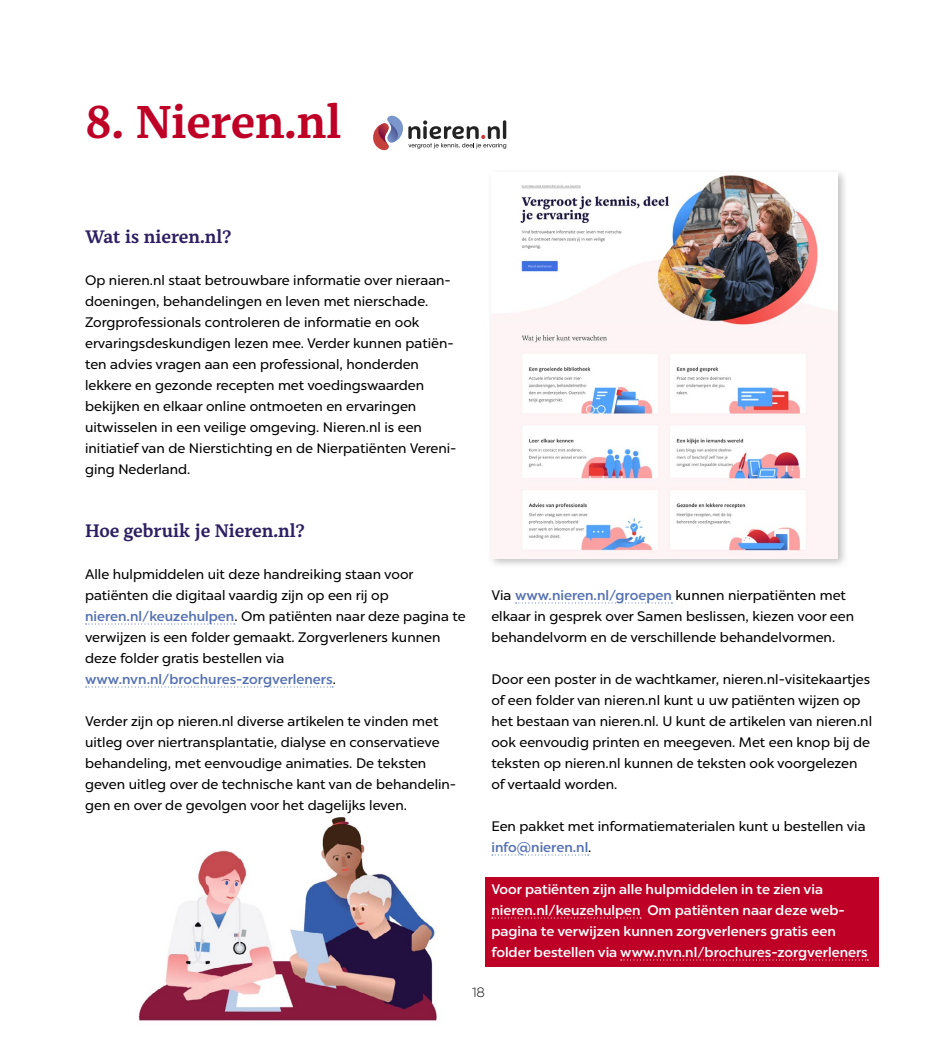
<style>
.page{position:relative;width:936px;height:1063px;background:#fff}
.page>*{position:absolute;margin:0;border:0;box-sizing:border-box;transform-origin:0 0}
.t1{font:700 45.75px "Alkes";letter-spacing:-.005em;color:#be0027}
.t2{font:700 18px "Alkes";letter-spacing:-.005em;color:#2d1f62}
.t3{font:13.8px/21px "Chronica Pro";color:#000}
.t4{font:500 13.8px/21px "Chronica Pro";color:#fff}
.t5{font:300 13.5px "Chronica Pro";color:#000}
.s1{font-weight:500;color:#5571b2}
</style>
<div class="page">
<div style="left:487px;top:168px;width:361px;height:401px;background:#000;opacity:.25"></div>
<img style="left:491px;top:172px;width:346px;height:386px">
<img style="left:138px;top:817px;width:299px;height:204px">
<svg style="left:86px;top:623px;width:149px;height:2px"></svg>
<svg style="left:86px;top:686px;width:247px;height:2px"></svg>
<svg style="left:515px;top:602px;width:157px;height:2px"></svg>
<svg style="left:492px;top:854px;width:96px;height:2px"></svg>
<svg style="left:373px;top:116px;width:133px;height:34px"></svg>
<div style="left:485px;top:877px;width:393px;height:90px;background:#be0027"></div>
<h1 class="t1" style="left:85px;top:92px;width:258px">8. Nieren.nl</h1>
<h2 class="t2" style="left:85px;top:225px;width:148px">Wat is nieren.nl?</h2>
<p class="t3" style="left:85px;top:270px;width:373px">Op nieren.nl staat betrouwbare informatie over nieraan&shy;doeningen, behandelingen en leven met nierschade.<br>Zorgprofessionals controleren de informatie en ook ervaringsdeskundigen lezen mee. Verder kunnen patiën&shy;ten advies vragen aan een professional, honderden lekkere en gezonde recepten met voedingswaarden bekijken en elkaar online ontmoeten en ervaringen uitwisselen in een veilige omgeving. Nieren.nl is een initiatief van de Nierstichting en de Nierpatiënten Vereni&shy;ging Nederland.</p>
<h2 class="t2" style="left:85px;top:519px;width:221px">Hoe gebruik je Nieren.nl?</h2>
<p class="t3" style="left:85px;top:564px;width:382px">Alle hulpmiddelen uit deze handreiking staan voor patiënten die digitaal vaardig zijn op een rij op <span class="s1">nieren.nl/keuzehulpen</span>. Om patiënten naar deze pagina te verwijzen is een folder gemaakt. Zorgverleners kunnen deze folder gratis bestellen via <span class="s1">www.nvn.nl/brochures-zorgverleners</span>.</p>
<p class="t3" style="left:85px;top:711px;width:372px">Verder zijn op nieren.nl diverse artikelen te vinden met uitleg over niertransplantatie, dialyse en conservatieve behandeling, met eenvoudige animaties. De teksten geven uitleg over de technische kant van de behandelin&shy;gen en over de gevolgen voor het dagelijks leven.</p>
<p class="t3" style="left:491px;top:585px;width:364px">Via <span class="s1">www.nieren.nl/groepen</span> kunnen nierpatiënten met elkaar in gesprek over Samen beslissen, kiezen voor een behandelvorm en de verschillende behandelvormen.</p>
<p class="t3" style="left:491px;top:669px;width:382px">Door een poster in de wachtkamer, nieren.nl-visitekaartjes of een folder van nieren.nl kunt u uw patiënten wijzen op het bestaan van nieren.nl. U kunt de artikelen van nieren.nl ook eenvoudig printen en meegeven. Met een knop bij de teksten op nieren.nl kunnen de teksten ook voorgelezen of vertaald worden.</p>
<p class="t3" style="left:491px;top:816px;width:375px">Een pakket met informatiematerialen kunt u bestellen via <span class="s1">info@nieren.nl</span>.</p>
<p class="t4" style="left:491px;top:879px;width:378px">Voor patiënten zijn alle hulpmiddelen in te zien via nieren.nl/keuzehulpen Om patiënten naar deze web&shy;pagina te verwijzen kunnen zorgverleners gratis een folder bestellen via www.nvn.nl/brochures-zorgverleners</p>
<p class="t5" style="left:472px;top:984px;width:14px">18</p>
</div>
